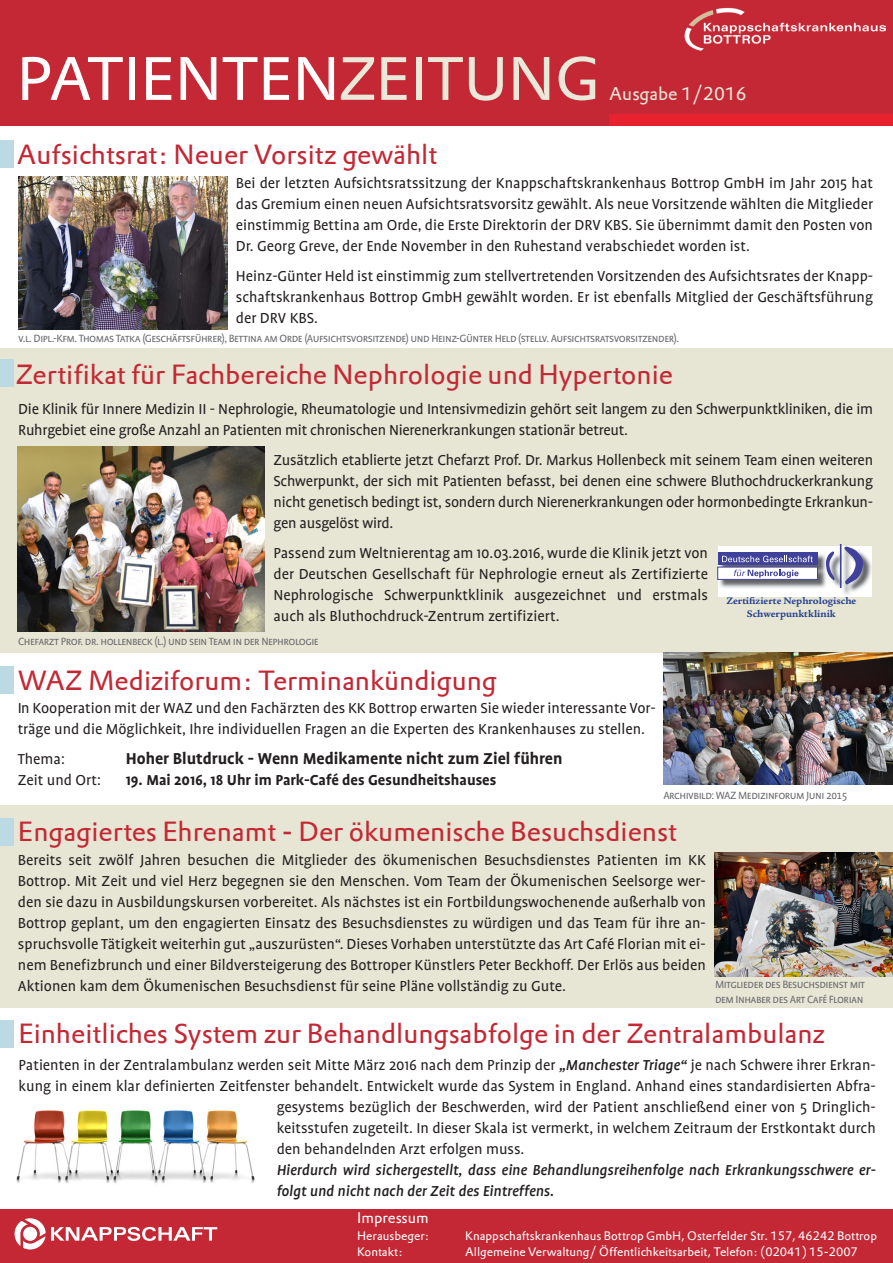
<style>
.page{position:relative;width:893px;height:1263px;background:#fff}
.page>*{position:absolute;margin:0;border:0;box-sizing:border-box;transform-origin:0 0}
.t1{font:60px "DTL Prokyon T";letter-spacing:-.015em;color:#fff}
.Header_II{font:27px "DTL Prokyon T";color:#c32834}
.Fließtext{font:700 18px "Profile";color:#231f20}
.t2{font:18px "DTL Prokyon T";color:#e9e8d9}
.Fließtext-2{font:16.5px/21px "Profile";color:#231f20;text-align:justify}
.Fließtext-3{font:italic 500 16.5px/21px "Profile";color:#231f20}
.Fließtext-4{font:700 16.5px "Profile";color:#231f20}
.t3{font:15px "DTL Prokyon T";color:#fff}
.Bildunterschrift{font:12px "Profile SC";letter-spacing:-.04em;color:#6c6d70}
.t4{font:12px "DTL Prokyon T";color:#fff}
.t5{font:700 10.2px/12.3px "Legacy Serif ITC Std";color:#25408f;text-align:center}
.s1{color:#e9e8d9}
.s2{font-weight:500;font-style:italic}
</style>
<div class="page">
<div style="left:0;top:0;width:893px;height:125px;background:#c32834"></div>
<img style="left:685px;top:8px;width:201px;height:42px">
<div style="left:609px;top:114px;width:284px;height:11px;background:#e8212f"></div>
<div style="left:0;top:1209px;width:893px;height:54px;background:#c32834"></div>
<div style="left:0;top:348px;width:893px;height:305px;background:#e7e5d4"></div>
<div style="left:0;top:805px;width:893px;height:203px;background:#e7e5d4"></div>
<div style="left:0;top:140px;width:14px;height:28px;background:#bbdae4"></div>
<div style="left:0;top:359px;width:13px;height:28px;background:#bbdae4"></div>
<div style="left:0;top:666px;width:13px;height:28px;background:#bbdae4"></div>
<div style="left:0;top:818px;width:13px;height:27px;background:#bbdae4"></div>
<div style="left:0;top:1020px;width:13px;height:28px;background:#bbdae4"></div>
<svg style="left:14px;top:1218px;width:203px;height:31px"></svg>
<img style="left:18px;top:176px;width:209px;height:154px">
<img style="left:18px;top:446px;width:247px;height:185px">
<img style="left:719px;top:546px;width:153px;height:50px">
<img style="left:826px;top:545px;width:37px;height:42px">
<div style="left:718px;top:567px;width:99px;height:12px;background:#fff"></div>
<div style="left:717px;top:567px;width:101px;height:13px;border:1px solid #40419a"></div>
<div style="left:718px;top:552px;width:99px;height:13px;background:#40419a"></div>
<svg style="left:734px;top:570px;width:64px;height:8px"></svg>
<svg style="left:722px;top:556px;width:91px;height:6px"></svg>
<img style="left:663px;top:653px;width:230px;height:131px">
<img style="left:16px;top:1110px;width:239px;height:74px">
<img style="left:714px;top:852px;width:179px;height:124px">
<h1 class="t1" style="left:17px;top:39px;width:585px">PATIENTEN<span class="s1">ZEITUNG</span></h1>
<p class="t2" style="left:609px;top:82px;width:139px">Ausgabe 1/2016</p>
<p class="Header_II" style="left:17px;top:137px;width:422px">Aufsichtsrat: Neuer Vorsitz gewählt</p>
<p class="Fließtext-2" style="left:236px;top:173px;width:639px">Bei der letzten Aufsichtsratssitzung der Knappschaftskrankenhaus Bottrop GmbH im Jahr 2015 hat das Gremium einen neuen Aufsichtsratsvorsitz gewählt. Als neue Vorsitzende wählten die Mitglieder einstimmig Bettina am Orde, die Erste Direktorin der DRV KBS. Sie übernimmt damit den Posten von Dr. Georg Greve, der Ende November in den Ruhestand verabschiedet worden ist.</p>
<p class="Fließtext-2" style="left:236px;top:266px;width:639px">Heinz-Günter Held ist einstimmig zum stellvertretenden Vorsitzenden des Aufsichtsrates der Knapp&shy;schaftskrankenhaus Bottrop GmbH gewählt worden. Er ist ebenfalls Mitglied der Geschäftsführung der DRV KBS.</p>
<p class="Bildunterschrift" style="left:18px;top:332px;width:662px">v.l. Dipl.-Kfm. Thomas Tatka (Geschäftsführer), Bettina am Orde (Aufsichtsvorsitzende) und Heinz-Günter Held (stellv. Aufsichtsratsvorsitzender).</p>
<p class="Header_II" style="left:16px;top:356px;width:659px">Zertifikat für Fachbereiche Nephrologie und Hypertonie</p>
<p class="Fließtext-2" style="left:18px;top:398px;width:856px">Die Klinik für Innere Medizin II - Nephrologie, Rheumatologie und Intensivmedizin gehört seit langem zu den Schwerpunktkliniken, die im<br>Ruhrgebiet eine große Anzahl an Patienten mit chronischen Nierenerkrankungen stationär betreut.</p>
<p class="Fließtext-2" style="left:273px;top:449px;width:601px">Zusätzlich etablierte jetzt Chefarzt Prof. Dr. Markus Hollenbeck mit seinem Team einen weiteren Schwerpunkt, der sich mit Patienten befasst, bei denen eine schwere Bluthochdruckerkrankung nicht genetisch bedingt ist, sondern durch Nierenerkrankungen oder hormonbedingte Erkrankun&shy;gen ausgelöst wird.</p>
<p class="Fließtext-2" style="left:273px;top:542px;width:436px">Passend zum Weltnierentag am 10.03.2016, wurde die Klinik jetzt von der Deutschen Gesellschaft für Nephrologie erneut als Zertifizierte Nephrologische Schwerpunktklinik ausgezeichnet und erstmals auch als Bluthochdruck-Zentrum zertifiziert.</p>
<p class="t5" style="left:726px;top:595px;width:131px">Zertifizierte Nephrologische<br>Schwerpunktklinik</p>
<p class="Bildunterschrift" style="left:18px;top:635px;width:302px">Chefarzt Prof. dr. hollenbeck (l.) und sein Team in der Nephrologie</p>
<p class="Header_II" style="left:18px;top:663px;width:480px">WAZ Mediziforum: Terminankündigung</p>
<p class="Fließtext-2" style="left:18px;top:698px;width:640px">In Kooperation mit der WAZ und den Fachärzten des KK Bottrop erwarten Sie wieder interessante Vor&shy;träge und die Möglichkeit, Ihre individuellen Fragen an die Experten des Krankenhauses zu stellen.</p>
<p class="Fließtext-2" style="left:18px;top:749px;width:49px">Thema:</p>
<p class="Fließtext" style="left:126px;top:749px;width:438px">Hoher Blutdruck - Wenn Medikamente nicht zum Ziel führen</p>
<p class="Fließtext-2" style="left:18px;top:770px;width:85px">Zeit und Ort:</p>
<p class="Fließtext-4" style="left:126px;top:771px;width:372px">19. Mai 2016, 18 Uhr im Park-Café des Gesundheitshauses</p>
<p class="Bildunterschrift" style="left:663px;top:789px;width:186px">Archivbild: WAZ Medizinforum Juni 2015</p>
<p class="Header_II" style="left:18px;top:813px;width:661px">Engagiertes Ehrenamt - Der ökumenische Besuchsdienst</p>
<p class="Fließtext-2" style="left:18px;top:849px;width:689px">Bereits seit zwölf Jahren besuchen die Mitglieder des ökumenischen Besuchsdienstes Patienten im KK Bottrop. Mit Zeit und viel Herz begegnen sie den Menschen. Vom Team der Ökumenischen Seelsorge wer&shy;den sie dazu in Ausbildungskursen vorbereitet. Als nächstes ist ein Fortbildungswochenende außerhalb von Bottrop geplant, um den engagierten Einsatz des Besuchsdienstes zu würdigen und das Team für ihre an&shy;spruchsvolle Tätigkeit weiterhin gut „auszurüsten“. Dieses Vorhaben unterstützte das Art Café Florian mit ei&shy;nem Benefizbrunch und einer Bildversteigerung des Bottroper Künstlers Peter Beckhoff. Der Erlös aus beiden Aktionen kam dem Ökumenischen Besuchsdienst für seine Pläne vollständig zu Gute.</p>
<p class="Bildunterschrift" style="left:715px;top:978px;width:152px">Mitglieder des Besuchsdienst mit</p>
<p class="Bildunterschrift" style="left:715px;top:993px;width:150px">dem Inhaber des Art Café Florian</p>
<p class="Header_II" style="left:19px;top:1016px;width:808px">Einheitliches System zur Behandlungsabfolge in der Zentralambulanz</p>
<p class="Fließtext-2" style="left:19px;top:1054px;width:859px">Patienten in der Zentralambulanz werden seit Mitte März 2016 nach dem Prinzip der <span class="s2">„Manchester Triage“</span> je nach Schwere ihrer Erkran-</p>
<p class="Fließtext-2" style="left:19px;top:1075px;width:859px">kung in einem klar definierten Zeitfenster behandelt. Entwickelt wurde das System in England. Anhand eines standardisierten Abfra-</p>
<p class="Fließtext-2" style="left:277px;top:1096px;width:601px">gesystems bezüglich der Beschwerden, wird der Patient anschließend einer von 5 Dringlich-</p>
<p class="Fließtext-2" style="left:277px;top:1117px;width:601px">keitsstufen zugeteilt. In dieser Skala ist vermerkt, in welchem Zeitraum der Erstkontakt durch</p>
<p class="Fließtext-2" style="left:277px;top:1138px;width:249px">den behandelnden Arzt erfolgen muss.</p>
<p class="Fließtext-3" style="left:277px;top:1159px;width:601px">Hierdurch wird sichergestellt, dass eine Behandlungsreihenfolge nach Erkrankungsschwere er&shy;folgt und nicht nach der Zeit des Eintreffens.</p>
<p class="t3" style="left:357px;top:1208px;width:73px">Impressum</p>
<p class="t4" style="left:357px;top:1228px;width:73px">Herausbeger:</p>
<p class="t4" style="left:465px;top:1228px;width:413px">Knappschaftskrankenhaus Bottrop GmbH, Osterfelder Str. 157, 46242 Bottrop</p>
<p class="t4" style="left:357px;top:1244px;width:47px">Kontakt:</p>
<p class="t4" style="left:465px;top:1244px;width:394px">Allgemeine Verwaltung/ Öffentlichkeitsarbeit, Telefon: (02041) 15-2007</p>
</div>
